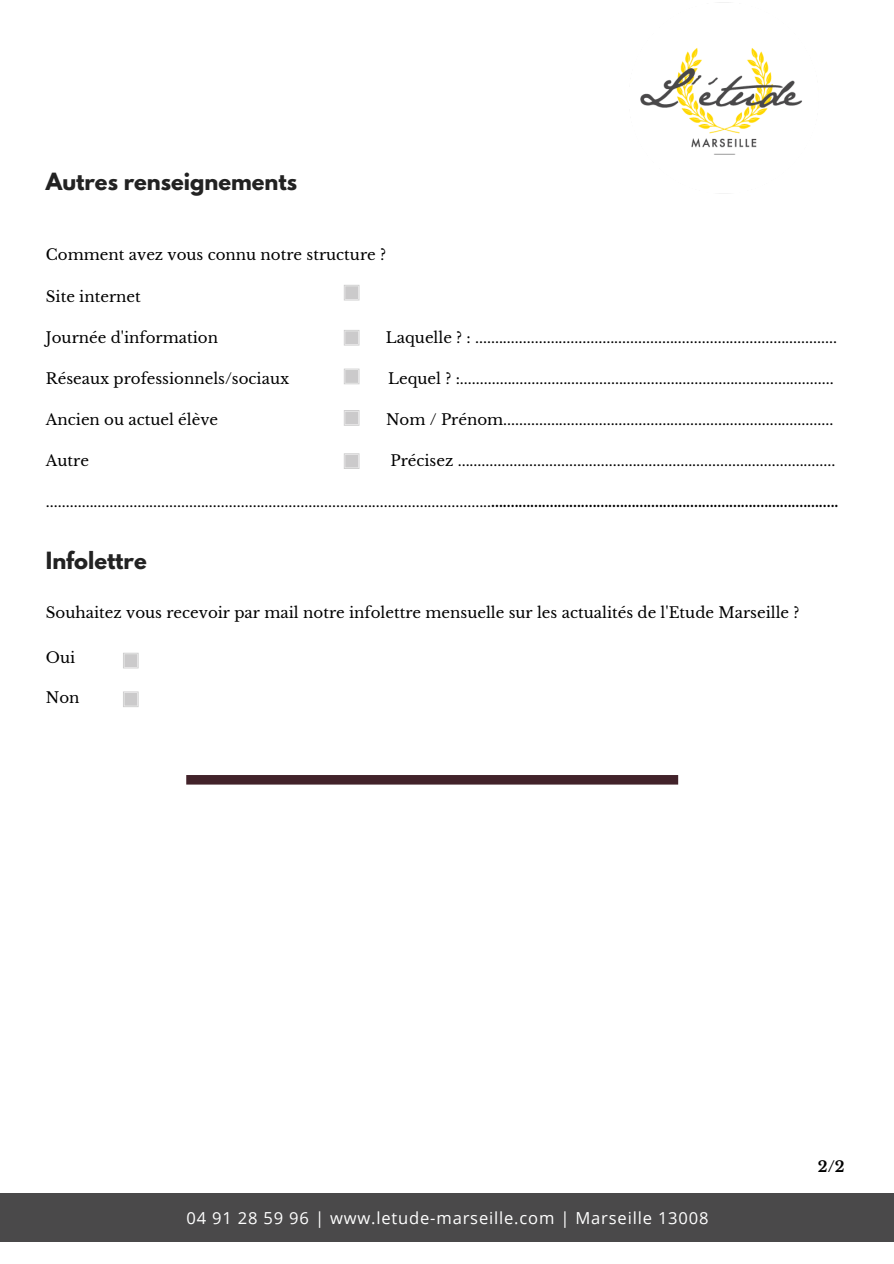
<style>
.page{position:relative;width:894px;height:1264px;background:#fff}
.page>*{position:absolute;margin:0;border:0;box-sizing:border-box;transform-origin:0 0}
.t1{font:700 21px "League Spartan";color:#222}
.t2{font:16.5px "Open Sans";letter-spacing:.05em;color:#fff}
.t3{font:15px "Libre Baskerville";color:#000}
.t4{font:700 15px "Libre Baskerville";color:#000}
.s1{font-weight:700}
</style>
<div class="page">
<img style="left:640px;top:2px;width:162px;height:192px">
<svg style="left:344px;top:285px;width:15px;height:15px"></svg>
<svg style="left:344px;top:330px;width:15px;height:15px"></svg>
<svg style="left:344px;top:368px;width:15px;height:16px"></svg>
<svg style="left:344px;top:410px;width:15px;height:16px"></svg>
<svg style="left:344px;top:453px;width:15px;height:16px"></svg>
<svg style="left:123px;top:652px;width:15px;height:16px"></svg>
<svg style="left:123px;top:691px;width:15px;height:16px"></svg>
<div style="left:0;top:1193px;width:893px;height:48px;background:#4a494a"></div>
<div style="left:186px;top:775px;width:492px;height:9px;background:#42222a"></div>
<p class="t1" style="left:46px;top:171px;width:252px">Autres renseignements</p>
<p class="t3" style="left:46px;top:246px;width:341px">Comment avez vous connu notre structure ?</p>
<p class="t3" style="left:46px;top:287px;width:96px">Site internet</p>
<p class="t3" style="left:46px;top:328px;width:173px">Journée d'information</p>
<p class="t3" style="left:386px;top:328px;width:452px">Laquelle ? : ...........................................................................................</p>
<p class="t3" style="left:46px;top:369px;width:245px">Réseaux professionnels/sociaux</p>
<p class="t3" style="left:388px;top:369px;width:447px">Lequel ? :..............................................................................................</p>
<p class="t3" style="left:46px;top:410px;width:174px">Ancien ou actuel élève</p>
<p class="t3" style="left:386px;top:410px;width:448px">Nom / Prénom...................................................................................</p>
<p class="t3" style="left:46px;top:451px;width:45px">Autre</p>
<p class="t3" style="left:390px;top:451px;width:446px">Précisez ...............................................................................................</p>
<p class="t3" style="left:46px;top:492px;width:793px">................................................................................................................<span class="s1">.........................................................................................</span></p>
<p class="t1" style="left:46px;top:549px;width:102px">Infolettre</p>
<p class="t3" style="left:46px;top:603px;width:754px">Souhaitez vous recevoir par mail notre infolettre mensuelle sur les actualités de l'Etude Marseille ?</p>
<p class="t3" style="left:46px;top:648px;width:31px">Oui</p>
<p class="t3" style="left:46px;top:688px;width:35px">Non</p>
<p class="t2" style="left:186px;top:1206px;width:523px">04 91 28 59 96 | www.letude-marseille.com | Marseille 13008</p>
<p class="t4" style="left:817px;top:1157px;width:28px">2/2</p>
</div>
